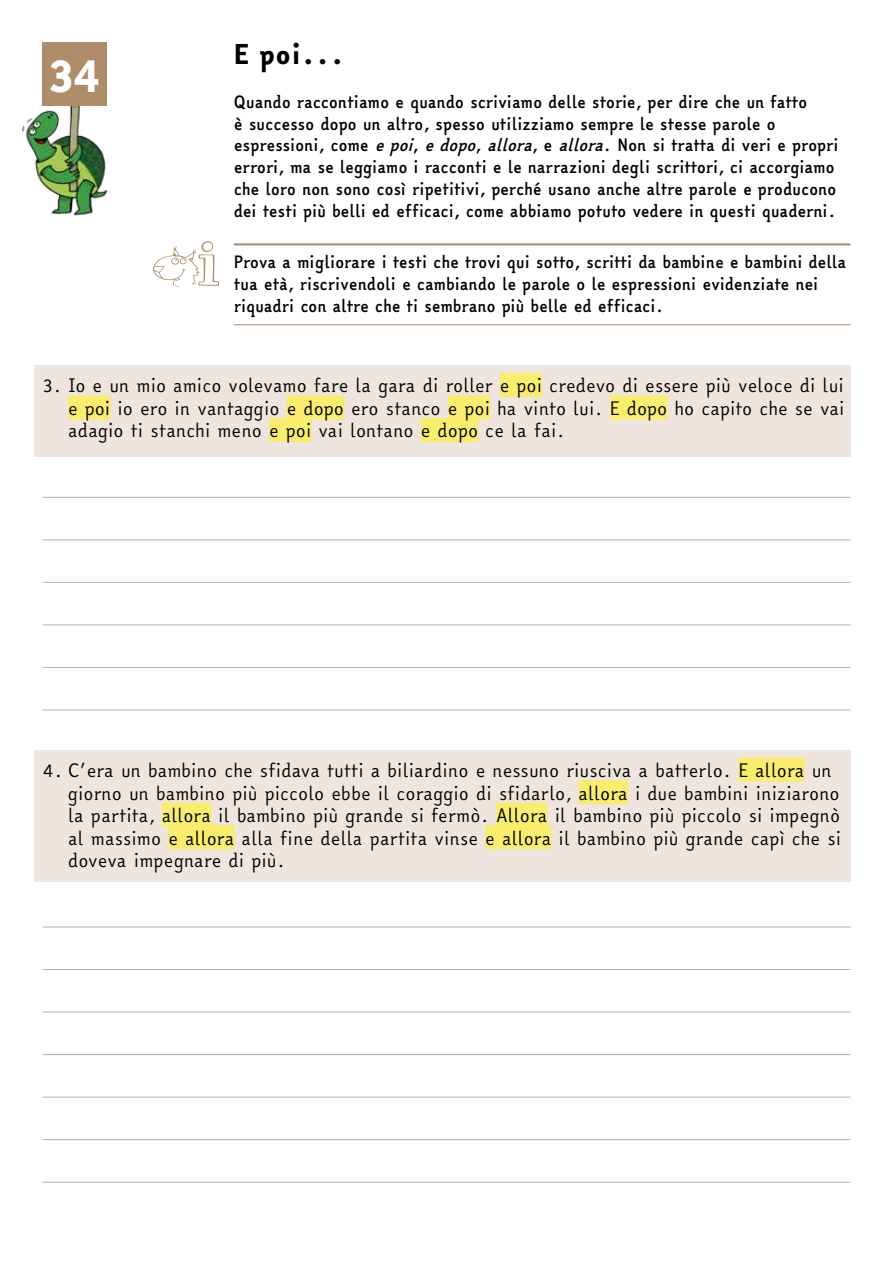
<style>
.page{position:relative;width:893px;height:1263px;background:#fff}
.page>*{position:absolute;margin:0;border:0;box-sizing:border-box;transform-origin:0 0}
.t1{font:45.45px "Easy Reading XB";color:#fff}
.t2{font:26.55px "Easy Reading XB";color:#000}
.t3{font:18px/22.5px "Easy Reading";color:#000;text-align:justify}
.t4{font:700 16.5px/21.8px "Easy Reading";letter-spacing:-.02em;color:#000}
.s1{font-style:italic}
</style>
<div class="page">
<div style="left:34px;top:365px;width:816px;height:91px;background:#eee6de"></div>
<div style="left:34px;top:750px;width:816px;height:132px;background:#eee6de"></div>
<img style="left:22px;top:103px;width:86px;height:113px">
<div style="left:43px;top:43px;width:64px;height:63px;background:#af8d6a"></div>
<hr style="left:234px;top:324px;width:616px;height:1px;background:#af8d6a">
<hr style="left:234px;top:243px;width:616px;height:2px;background:#af8d6a">
<svg style="left:153px;top:241px;width:66px;height:46px"></svg>
<div style="left:500px;top:373px;width:42px;height:24px;background:#f8ed6c"></div>
<div style="left:68px;top:395px;width:42px;height:24px;background:#f8ed6c"></div>
<div style="left:287px;top:395px;width:57px;height:24px;background:#f8ed6c"></div>
<div style="left:448px;top:395px;width:42px;height:24px;background:#f8ed6c"></div>
<div style="left:610px;top:395px;width:57px;height:24px;background:#f8ed6c"></div>
<div style="left:269px;top:418px;width:42px;height:24px;background:#f8ed6c"></div>
<div style="left:421px;top:418px;width:57px;height:24px;background:#f8ed6c"></div>
<hr style="left:43px;top:497px;width:807px;height:1px;background:#b3b2b2">
<hr style="left:43px;top:539px;width:807px;height:1px;background:#b3b2b2">
<hr style="left:43px;top:582px;width:807px;height:1px;background:#b3b2b2">
<hr style="left:43px;top:624px;width:807px;height:1px;background:#b3b2b2">
<hr style="left:43px;top:667px;width:807px;height:1px;background:#b3b2b2">
<hr style="left:43px;top:710px;width:807px;height:1px;background:#b3b2b2">
<div style="left:739px;top:758px;width:66px;height:24px;background:#f8ed6c"></div>
<div style="left:578px;top:780px;width:50px;height:24px;background:#f8ed6c"></div>
<div style="left:162px;top:803px;width:49px;height:24px;background:#f8ed6c"></div>
<div style="left:496px;top:803px;width:52px;height:24px;background:#f8ed6c"></div>
<div style="left:168px;top:825px;width:67px;height:24px;background:#f8ed6c"></div>
<div style="left:485px;top:825px;width:66px;height:24px;background:#f8ed6c"></div>
<hr style="left:43px;top:927px;width:807px;height:1px;background:#b3b2b2">
<hr style="left:43px;top:969px;width:807px;height:1px;background:#b3b2b2">
<hr style="left:43px;top:1012px;width:807px;height:1px;background:#b3b2b2">
<hr style="left:43px;top:1054px;width:807px;height:1px;background:#b3b2b2">
<hr style="left:43px;top:1097px;width:807px;height:1px;background:#b3b2b2">
<hr style="left:43px;top:1139px;width:807px;height:1px;background:#b3b2b2">
<hr style="left:43px;top:1182px;width:807px;height:1px;background:#b3b2b2">
<h1 class="t1" style="left:46px;top:40px;width:58px">34</h1>
<h2 class="t2" style="left:234px;top:34px;width:112px">E poi...</h2>
<p class="t4" style="left:234px;top:91px;width:606px">Quando raccontiamo e quando scriviamo delle storie, per dire che un fatto<br>è successo dopo un altro, spesso utilizziamo sempre le stesse parole o espressioni, come <span class="s1">epoi</span>, <span class="s1">edopo</span>, <span class="s1">allora</span>, e <span class="s1">allora</span>. Non si tratta di veri e propri errori, ma se leggiamo i racconti e le narrazioni degli scrittori, ci accorgiamo che loro non sono così ripetitivi, perché usano anche altre parole e producono dei testi più belli ed efficaci, come abbiamo potuto vedere in questi quaderni.</p>
<p class="t4" style="left:234px;top:252px;width:614px">Prova a migliorare i testi che trovi qui sotto, scritti da bambine e bambini della tua età, riscrivendoli e cambiando le parole o le espressioni evidenziate nei riquadri con altre che ti sembrano più belle ed efficaci.</p>
<p class="t3" style="left:68px;top:375px;width:778px;text-indent:-26px">3. Io e un mio amico volevamo fare la gara di roller e poi credevo di essere più veloce di lui e poi io ero in vantaggio e dopo ero stanco e poi ha vinto lui. E dopo ho capito che se vai adagio ti stanchi meno e poi vai lontano e dopo ce la fai.</p>
<p class="t3" style="left:68px;top:760px;width:775px;text-align:left;text-indent:-26px">4. C’era un bambino che sfidava tutti a biliardino e nessuno riusciva a batterlo. E allora un giorno un bambino più piccolo ebbe il coraggio di sfidarlo, allora i due bambini iniziarono la partita, allora il bambino più grande si fermò. Allora il bambino più piccolo si impegnò al massimo e allora alla fine della partita vinse e allora il bambino più grande capì che si doveva impegnare di più.</p>
</div>
